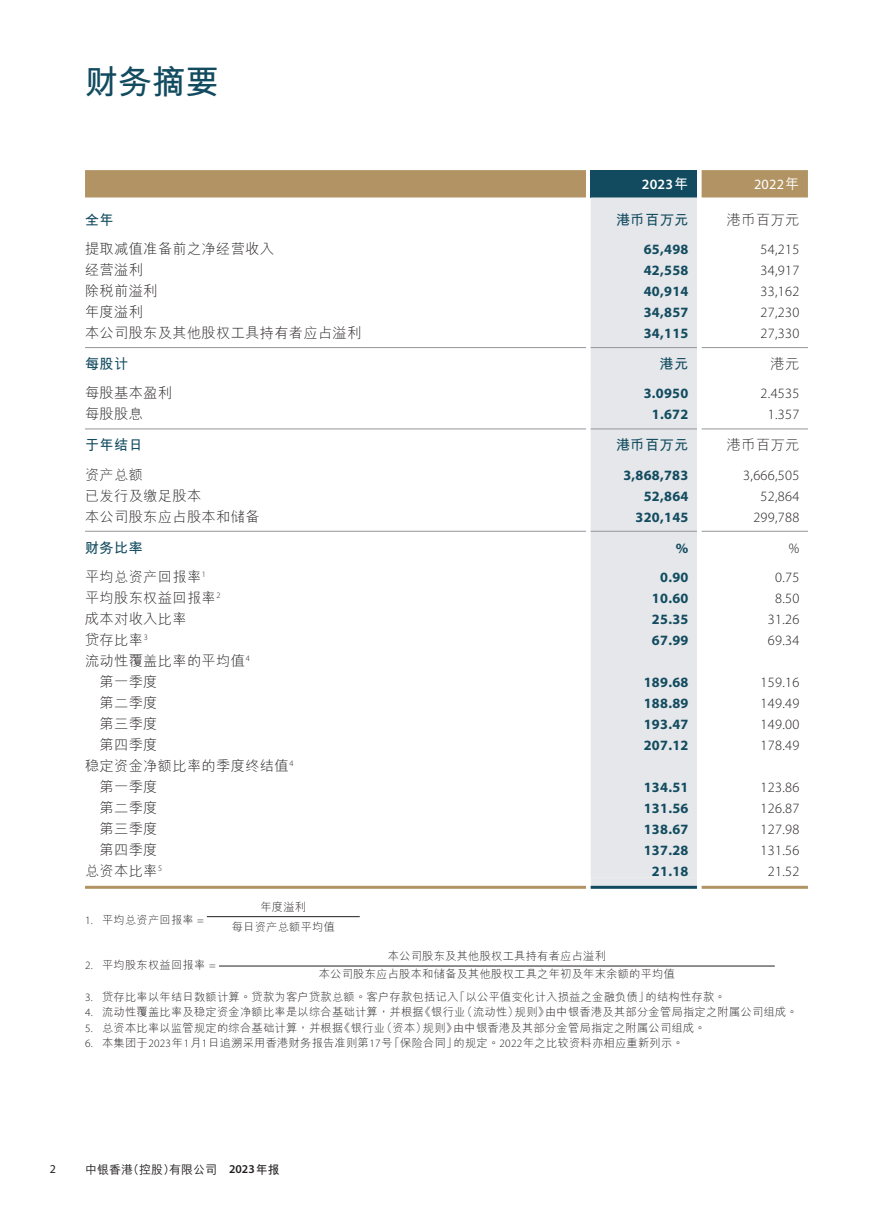
<style>
.page{position:relative;width:893px;height:1212px;background:#fff}
.page>*{position:absolute;margin:0;border:0;box-sizing:border-box;transform-origin:0 0}
.t1{font:700 33.75px "M Hei HKS";color:#124b5f}
.t2{font:300 14.25px/21px "M Hei HKS";letter-spacing:.02em;color:#231f20}
.t3{font:700 14.25px "Myriad Pro";letter-spacing:.02em;color:#124b5f}
.t4{font:300 14.25px "Myriad Pro";letter-spacing:.02em;color:#231f20}
.t5{font:700 14.25px "M Hei HKS";letter-spacing:.02em;color:#124b5f}
.t6{font:600 14.25px "Myriad Pro";color:#fff}
.t7{font:14.25px "Myriad Pro";color:#fff}
.t8{font:500 12px "M Hei HKS";color:#231f20}
.t9{font:12px "Myriad Pro";color:#231f20}
.t10{font:300 11.25px/19.6px "M Hei HKS";letter-spacing:.02em;color:#231f20;text-align:center}
.s1{font-family:"M Hei HKS";font-weight:700}
.s2{font-family:"M Hei HKS";font-weight:500}
.s3{font-family:"Myriad Pro"}
.s4{font-family:"Myriad Pro";font-weight:600}
.s5{font-weight:700}
</style>
<div class="page">
<div style="left:85px;top:170px;width:723px;height:27px;background:#b29464"></div>
<div style="left:591px;top:170px;width:106px;height:27px;background:#124b5f"></div>
<div style="left:591px;top:197px;width:106px;height:174px;background:#e5e7ea"></div>
<div style="left:591px;top:371px;width:106px;height:507px;background:#e5e7ea"></div>
<svg style="left:590px;top:878px;width:112px;height:9px"></svg>
<hr style="left:85px;top:886px;width:501px;height:3px;background:#b29464">
<hr style="left:702px;top:886px;width:106px;height:3px;background:#b29464">
<hr style="left:591px;top:886px;width:106px;height:3px;background:#124b5f">
<hr style="left:85px;top:347px;width:501px;height:1px;background:#939598">
<hr style="left:591px;top:347px;width:106px;height:1px;background:#939598">
<hr style="left:702px;top:347px;width:106px;height:1px;background:#939598">
<hr style="left:85px;top:429px;width:501px;height:1px;background:#939598">
<hr style="left:591px;top:429px;width:106px;height:1px;background:#939598">
<hr style="left:702px;top:429px;width:106px;height:1px;background:#939598">
<hr style="left:85px;top:531px;width:501px;height:1px;background:#939598">
<hr style="left:591px;top:531px;width:106px;height:1px;background:#939598">
<hr style="left:702px;top:531px;width:106px;height:1px;background:#939598">
<hr style="left:207px;top:916px;width:153px;height:1px;background:#231f20">
<hr style="left:219px;top:966px;width:556px;height:1px;background:#231f20">
<h1 class="t1" style="left:85px;top:57px;width:135px">財務摘要</h1>
<p class="t6" style="left:642px;top:175px;width:48px">2023<span class="s1">年</span></p>
<p class="t7" style="left:754px;top:176px;width:47px">2022<span class="s2">年</span></p>
<p class="t5" style="left:85px;top:209px;width:30px">全年</p>
<p class="t5" style="left:616px;top:209px;width:74px">港幣百萬元</p>
<p class="t2" style="left:727px;top:208px;width:74px">港幣百萬元</p>
<p class="t2" style="left:85px;top:238px;width:191px">提取減值準備前之淨經營收入</p>
<p class="t3" style="left:644px;top:240px;width:46px">65,498</p>
<p class="t4" style="left:761px;top:241px;width:40px">54,215</p>
<p class="t2" style="left:85px;top:259px;width:59px">經營溢利</p>
<p class="t3" style="left:644px;top:261px;width:46px">42,558</p>
<p class="t4" style="left:761px;top:262px;width:40px">34,917</p>
<p class="t2" style="left:85px;top:280px;width:74px">除稅前溢利</p>
<p class="t3" style="left:644px;top:282px;width:46px">40,914</p>
<p class="t4" style="left:761px;top:283px;width:40px">33,162</p>
<p class="t2" style="left:85px;top:301px;width:59px">年度溢利</p>
<p class="t3" style="left:644px;top:303px;width:46px">34,857</p>
<p class="t4" style="left:761px;top:304px;width:40px">27,230</p>
<p class="t2" style="left:85px;top:322px;width:278px">本公司股東及其他股權工具持有者應佔溢利</p>
<p class="t3" style="left:644px;top:324px;width:46px">34,115</p>
<p class="t4" style="left:761px;top:325px;width:40px">27,330</p>
<p class="t5" style="left:85px;top:353px;width:45px">每股計</p>
<p class="t5" style="left:660px;top:353px;width:30px">港元</p>
<p class="t2" style="left:771px;top:353px;width:30px">港元</p>
<p class="t2" style="left:85px;top:382px;width:89px">每股基本盈利</p>
<p class="t3" style="left:644px;top:384px;width:46px">3.0950</p>
<p class="t4" style="left:761px;top:386px;width:40px">2.4535</p>
<p class="t2" style="left:85px;top:403px;width:59px">每股股息</p>
<p class="t3" style="left:652px;top:405px;width:38px">1.672</p>
<p class="t4" style="left:768px;top:407px;width:33px">1.357</p>
<p class="t5" style="left:85px;top:435px;width:59px">於年結日</p>
<p class="t5" style="left:616px;top:435px;width:74px">港幣百萬元</p>
<p class="t2" style="left:727px;top:434px;width:74px">港幣百萬元</p>
<p class="t2" style="left:85px;top:463px;width:59px">資產總額</p>
<p class="t3" style="left:623px;top:465px;width:67px">3,868,783</p>
<p class="t4" style="left:743px;top:467px;width:58px">3,666,505</p>
<p class="t2" style="left:85px;top:484px;width:118px">已發行及繳足股本</p>
<p class="t3" style="left:644px;top:486px;width:46px">52,864</p>
<p class="t4" style="left:761px;top:488px;width:40px">52,864</p>
<p class="t2" style="left:85px;top:505px;width:176px">本公司股東應佔股本和儲備</p>
<p class="t3" style="left:636px;top:507px;width:54px">320,145</p>
<p class="t4" style="left:753px;top:509px;width:48px">299,788</p>
<p class="t5" style="left:85px;top:537px;width:59px">財務比率</p>
<p class="t3" style="left:676px;top:539px;width:14px">%</p>
<p class="t4" style="left:789px;top:540px;width:12px">%</p>
<p class="t2" style="left:85px;top:566px;width:122px">平均總資產回報率<sup>1</sup></p>
<p class="t3" style="left:660px;top:568px;width:30px">0.90</p>
<p class="t4" style="left:775px;top:569px;width:26px">0.75</p>
<p class="t2" style="left:85px;top:587px;width:137px">平均股東權益回報率<sup>2</sup></p>
<p class="t3" style="left:652px;top:589px;width:38px">10.60</p>
<p class="t4" style="left:775px;top:590px;width:26px">8.50</p>
<p class="t2" style="left:85px;top:608px;width:103px">成本對收入比率</p>
<p class="t3" style="left:652px;top:610px;width:38px">25.35</p>
<p class="t4" style="left:768px;top:611px;width:33px">31.26</p>
<p class="t2" style="left:85px;top:629px;width:64px">貸存比率<sup>3</sup></p>
<p class="t3" style="left:652px;top:631px;width:38px">67.99</p>
<p class="t4" style="left:768px;top:632px;width:33px">69.34</p>
<p class="t2" style="left:100px;top:650px;width:152px;text-indent:-15px">流動性覆蓋比率的平均值<sup>4</sup>第一季度</p>
<p class="t3" style="left:644px;top:673px;width:46px">189.68</p>
<p class="t4" style="left:761px;top:674px;width:40px">159.16</p>
<p class="t2" style="left:100px;top:692px;width:59px">第二季度</p>
<p class="t3" style="left:644px;top:694px;width:46px">188.89</p>
<p class="t4" style="left:761px;top:695px;width:40px">149.49</p>
<p class="t2" style="left:100px;top:713px;width:59px">第三季度</p>
<p class="t3" style="left:644px;top:715px;width:46px">193.47</p>
<p class="t4" style="left:761px;top:716px;width:40px">149.00</p>
<p class="t2" style="left:100px;top:734px;width:59px">第四季度</p>
<p class="t3" style="left:644px;top:736px;width:46px">207.12</p>
<p class="t4" style="left:761px;top:737px;width:40px">178.49</p>
<p class="t2" style="left:100px;top:755px;width:195px;text-indent:-15px">穩定資金淨額比率的季度終結值<sup>4</sup>第一季度</p>
<p class="t3" style="left:644px;top:778px;width:46px">134.51</p>
<p class="t4" style="left:761px;top:779px;width:40px">123.86</p>
<p class="t2" style="left:100px;top:797px;width:59px">第二季度</p>
<p class="t3" style="left:644px;top:799px;width:46px">131.56</p>
<p class="t4" style="left:761px;top:800px;width:40px">126.87</p>
<p class="t2" style="left:100px;top:818px;width:59px">第三季度</p>
<p class="t3" style="left:644px;top:820px;width:46px">138.67</p>
<p class="t4" style="left:761px;top:821px;width:40px">127.98</p>
<p class="t2" style="left:100px;top:839px;width:59px">第四季度</p>
<p class="t3" style="left:644px;top:841px;width:46px">137.28</p>
<p class="t4" style="left:761px;top:842px;width:40px">131.56</p>
<p class="t2" style="left:85px;top:860px;width:79px">總資本比率<sup>5</sup></p>
<p class="t3" style="left:652px;top:862px;width:38px">21.18</p>
<p class="t4" style="left:768px;top:863px;width:33px">21.52</p>
<p class="t10" style="left:85px;top:909px;width:120px"><span class="s3">1.</span> 平均總資產回報率 <span class="s3">=</span></p>
<p class="t10" style="left:232px;top:896px;width:105px">年度溢利<br>每日資產總額平均值</p>
<p class="t10" style="left:85px;top:955px;width:132px"><span class="s3">2.</span> 平均股東權益回報率 <span class="s3">=</span></p>
<p class="t10" style="left:319px;top:947px;width:358px;line-height:17.5px">本公司股東及其他股權工具持有者應佔溢利<br>本公司股東應佔股本和儲備及其他股權工具之年初及年末余額的平均值</p>
<p class="t10" style="left:85px;top:986px;width:642px"><span class="s3">3.</span> 貸存比率以年結日數額計算。貸款為客戶貸款總額。客戶存款包括記入「以公平值變化計入損益之金融負債」的結構性存款。</p>
<p class="t10" style="left:85px;top:1002px;width:714px"><span class="s3">4.</span> 流動性覆蓋比率及穩定資金淨額比率是以綜合基礎計算，並根據《銀行業（流動性）規則》由中銀香港及其部分金管局指定之附屬公司組成。</p>
<p class="t10" style="left:85px;top:1017px;width:622px"><span class="s3">5.</span> 總資本比率以監管規定的綜合基礎計算，並根據《銀行業（資本）規則》由中銀香港及其部分金管局指定之附屬公司組成。</p>
<p class="t10" style="left:85px;top:1033px;width:600px"><span class="s3">6.</span> 本集團於<span class="s3">2023</span>年<span class="s3">1</span>月<span class="s3">1</span>日追溯採用香港財務報告準則第<span class="s3">17</span>號「保險合同」的規定。<span class="s3">2022</span>年之比較資料亦相應重新列示。</p>
<p class="t9" style="left:50px;top:1161px;width:8px">2</p>
<p class="t8" style="left:85px;top:1160px;width:196px">中銀香港（控股）有限公司 <span class="s4">2023</span><span class="s5">年報</span></p>
</div>
